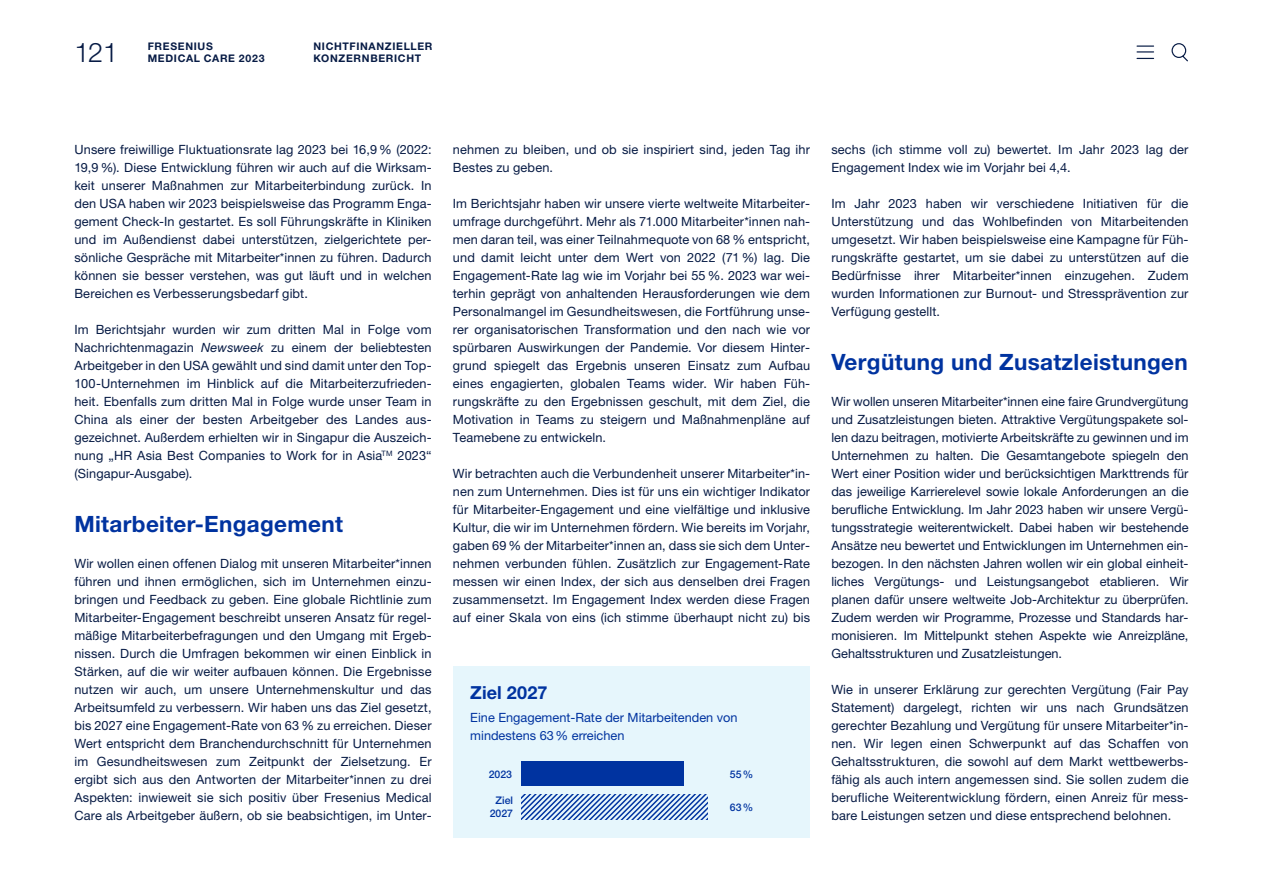
<style>
.page{position:relative;width:1263px;height:893px;background:#fff}
.page>*{position:absolute;margin:0;border:0;box-sizing:border-box;transform-origin:0 0}
.t1{font:300 27px "Helvetica Neue LT Std";color:#071b45}
.t2{font:700 22.5px "Helvetica Neue LT Std";letter-spacing:.015em;color:#0033a0}
.t3{font:700 18px "Helvetica Neue LT Std";letter-spacing:.005em;color:#0033a0}
.t4{font:12.75px/18px "Helvetica Neue LT Std";letter-spacing:.01em;color:#071b45;text-align:justify}
.t5{font:12.75px/18px "Helvetica Neue LT Std";color:#0033a0}
.t6{font:700 10.5px/12px "Helvetica Neue LT Std";letter-spacing:.065em;color:#071b45}
.t7{font:500 10.5px/12.8px "Helvetica Neue LT Std";color:#0033a0;text-align:center}
.s1{font-style:italic}
</style>
<div class="page">
<div style="left:453px;top:666px;width:357px;height:172px;background:#e6f6fc"></div>
<svg style="left:522px;top:795px;width:186px;height:24px"></svg>
<div style="left:522px;top:761px;width:162px;height:25px;background:#0033a0"></div>
<svg style="left:1171px;top:43px;width:17px;height:19px"></svg>
<svg style="left:1137px;top:46px;width:16px;height:13px"></svg>
<p class="t6" style="left:148px;top:40px;width:67px">FRESENIUS</p>
<h1 class="t1" style="left:74px;top:36px;width:45px">121</h1>
<p class="t6" style="left:148px;top:52px;width:118px">MEDICAL CARE 2023</p>
<p class="t6" style="left:313px;top:40px;width:121px">NICHTFINANZIELLER<br>KONZERNBERICHT</p>
<p class="t4" style="left:74px;top:140px;width:359px">Unsere freiwillige Fluktuationsrate lag 2023 bei 16,9 % (2022:<br>19,9 %). Diese Entwicklung führen wir auch auf die Wirksam&shy;keit unserer Maßnahmen zur Mitarbeiterbindung zurück. In den USA haben wir 2023 beispielsweise das Programm Enga&shy;gement Check-In gestartet. Es soll Führungskräfte in Kliniken und im Außendienst dabei unterstützen, zielgerichtete per&shy;sönliche Gespräche mit Mitarbeiter*innen zu führen. Dadurch können sie besser verstehen, was gut läuft und in welchen Bereichen es Verbesserungsbedarf gibt.</p>
<p class="t4" style="left:74px;top:320px;width:359px">Im Berichtsjahr wurden wir zum dritten Mal in Folge vom Nachrichtenmagazin <span class="s1">Newsweek</span> zu einem der beliebtesten Arbeitgeber in den USA gewählt und sind damit unter den Top-100-Unternehmen im Hinblick auf die Mitarbeiterzufrieden&shy;heit. Ebenfalls zum dritten Mal in Folge wurde unser Team in China als einer der besten Arbeitgeber des Landes aus&shy;gezeichnet. Außerdem erhielten wir in Singapur die Auszeich&shy;nung „HR Asia Best Companies to Work for in Asia<sup>TM</sup> 2023“ (Singapur-Ausgabe).</p>
<h2 class="t2" style="left:74px;top:510px;width:270px">Mitarbeiter-Engagement</h2>
<p class="t4" style="left:74px;top:554px;width:359px">Wir wollen einen offenen Dialog mit unseren Mitarbeiter*innen führen und ihnen ermöglichen, sich im Unternehmen einzu&shy;bringen und Feedback zu geben. Eine globale Richtlinie zum Mitarbeiter-Engagement beschreibt unseren Ansatz für regel&shy;mäßige Mitarbeiterbefragungen und den Umgang mit Ergeb&shy;nissen. Durch die Umfragen bekommen wir einen Einblick in Stärken, auf die wir weiter aufbauen können. Die Ergebnisse nutzen wir auch, um unsere Unternehmenskultur und das Arbeitsumfeld zu verbessern. Wir haben uns das Ziel gesetzt, bis 2027 eine Engagement-Rate von 63 % zu erreichen. Dieser Wert entspricht dem Branchendurchschnitt für Unternehmen im Gesundheitswesen zum Zeitpunkt der Zielsetzung. Er ergibt sich aus den Antworten der Mitarbeiter*innen zu drei Aspekten: inwieweit sie sich positiv über Fresenius Medical Care als Arbeitgeber äußern, ob sie beabsichtigen, im Unter-</p>
<p class="t4" style="left:453px;top:140px;width:359px">nehmen zu bleiben, und ob sie inspiriert sind, jeden Tag ihr<br>Bestes zu geben.</p>
<p class="t4" style="left:453px;top:194px;width:359px">Im Berichtsjahr haben wir unsere vierte weltweite Mitarbeiter&shy;umfrage durchgeführt. Mehr als 71.000 Mitarbeiter*innen nah&shy;men daran teil, was einer Teilnahmequote von 68 % entspricht, und damit leicht unter dem Wert von 2022 (71 %) lag. Die Engagement-Rate lag wie im Vorjahr bei 55 %. 2023 war wei&shy;terhin geprägt von anhaltenden Herausforderungen wie dem Personalmangel im Gesundheitswesen, die Fortführung unse&shy;rer organisatorischen Transformation und den nach wie vor spürbaren Auswirkungen der Pandemie. Vor diesem Hinter&shy;grund spiegelt das Ergebnis unseren Einsatz zum Aufbau eines engagierten, globalen Teams wider. Wir haben Füh&shy;rungskräfte zu den Ergebnissen geschult, mit dem Ziel, die Motivation in Teams zu steigern und Maßnahmenpläne auf Teamebene zu entwickeln.</p>
<p class="t4" style="left:453px;top:464px;width:359px">Wir betrachten auch die Verbundenheit unserer Mitarbeiter*in&shy;nen zum Unternehmen. Dies ist für uns ein wichtiger Indikator für Mitarbeiter-Engagement und eine vielfältige und inklusive Kultur, die wir im Unternehmen fördern. Wie bereits im Vorjahr, gaben 69% der Mitarbeiter*innen an, dass sie sich dem Unter&shy;nehmen verbunden fühlen. Zusätzlich zur Engagement-Rate messen wir einen Index, der sich aus denselben drei Fragen zusammensetzt. Im Engagement Index werden diese Fragen auf einer Skala von eins (ich stimme überhaupt nicht zu) bis</p>
<h3 class="t3" style="left:470px;top:682px;width:79px">Ziel 2027</h3>
<p class="t5" style="left:470px;top:708px;width:269px">Eine Engagement-Rate der Mitarbeitenden von mindestens 63% erreichen</p>
<p class="t7" style="left:489px;top:767px;width:25px">2023</p>
<p class="t7" style="left:490px;top:794px;width:25px">Ziel<br>2027</p>
<p class="t7" style="left:730px;top:767px;width:25px">55%</p>
<p class="t7" style="left:730px;top:801px;width:25px">63%</p>
<p class="t4" style="left:831px;top:140px;width:359px">sechs (ich stimme voll zu) bewertet. Im Jahr 2023 lag der<br>Engagement Index wie im Vorjahr bei 4,4.</p>
<p class="t4" style="left:831px;top:194px;width:359px">Im Jahr 2023 haben wir verschiedene Initiativen für die Unterstützung und das Wohlbefinden von Mitarbeitenden umgesetzt. Wir haben beispielsweise eine Kampagne für Füh&shy;rungskräfte gestartet, um sie dabei zu unterstützen auf die Bedürfnisse ihrer Mitarbeiter*innen einzugehen. Zudem wurden Informationen zur Burnout- und Stressprävention zur Verfügung gestellt.</p>
<h2 class="t2" style="left:831px;top:348px;width:358px">Vergütung und Zusatzleistungen</h2>
<p class="t4" style="left:831px;top:392px;width:359px">Wir wollen unseren Mitarbeiter*innen eine faire Grundver gütung und Zusatzleistungen bieten. Attraktive Vergütungs pakete sol&shy;len dazu beitragen, motivierte Arbeitskräfte zu gewinnen und im Unternehmen zu halten. Die Gesamtangebote spiegeln den Wert einer Position wider und berücksichtigen Markttrends für das jeweilige Karrierelevel sowie lokale Anforderungen an die berufliche Entwicklung. Im Jahr 2023 haben wir unsere Vergü&shy;tungsstrategie weiterentwickelt. Dabei haben wir bestehende Ansätze neu bewertet und Entwicklungen im Unternehmen ein&shy;bezogen. In den nächsten Jahren wollen wir ein global einheit&shy;liches Vergütungs- und Leistungsangebot etablieren. Wir planen dafür unsere weltweite Job-Architektur zu überprüfen.<br>Zudem werden wir Programme, Prozesse und Standards har&shy;monisieren. Im Mittelpunkt stehen Aspekte wie Anreizpläne, Gehaltsstrukturen und Zusatzleistungen.</p>
<p class="t4" style="left:831px;top:680px;width:359px">Wie in unserer Erklärung zur gerechten Vergütung (Fair Pay Statement) dargelegt, richten wir uns nach Grundsätzen gerechter Bezahlung und Vergütung für unsere Mitarbeiter*in&shy;nen. Wir legen einen Schwerpunkt auf das Schaffen von Gehaltsstrukturen, die sowohl auf dem Markt wettbewerbs&shy;fähig als auch intern angemessen sind. Sie sollen zudem die berufliche Weiterentwicklung fördern, einen Anreiz für mess&shy;bare Leistungen setzen und diese entsprechend belohnen.</p>
</div>
